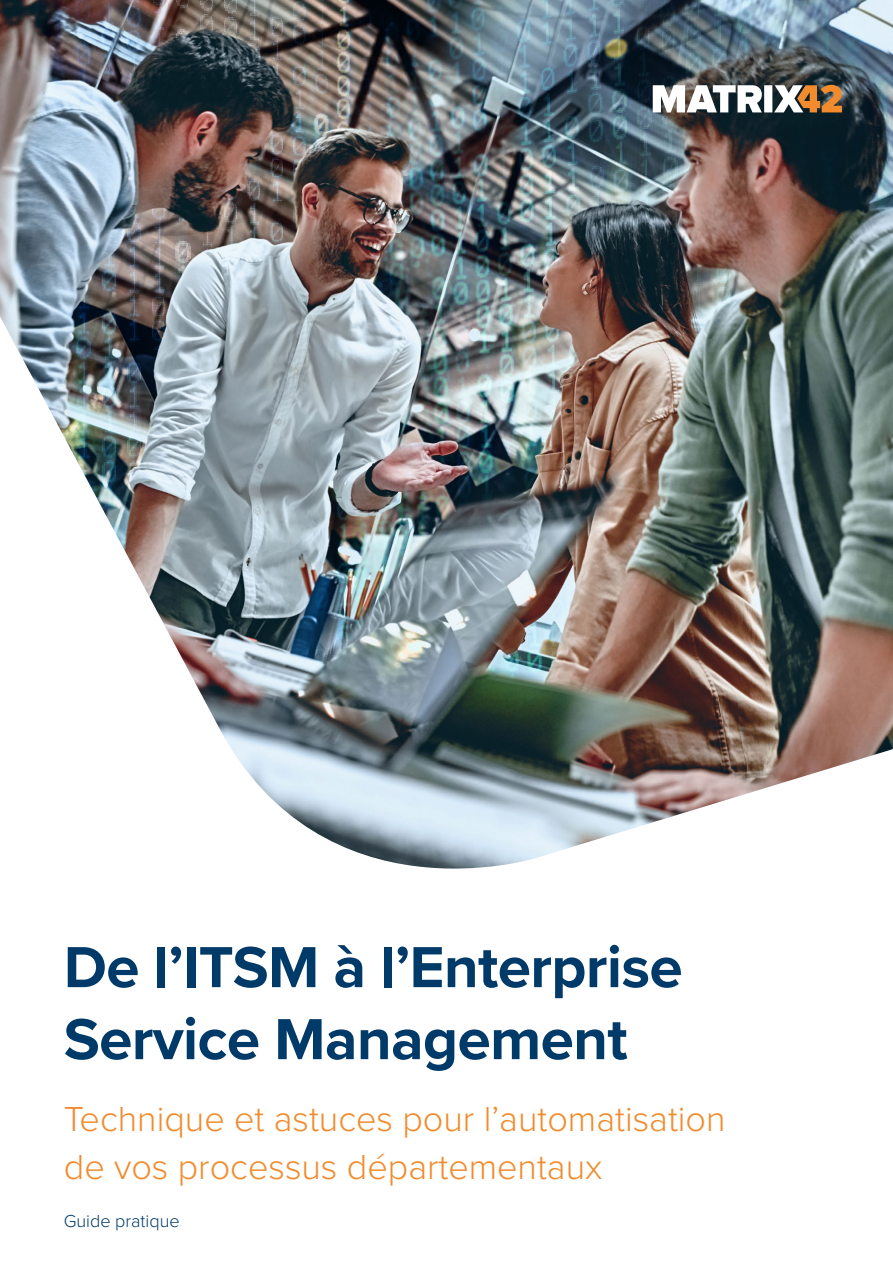
<style>
.page{position:relative;width:893px;height:1263px;background:#fff}
.page>*{position:absolute;margin:0;border:0;box-sizing:border-box;transform-origin:0 0}
.t1{font:700 60px/72px "Proxima Nova";letter-spacing:-.01em;color:#003a69}
.t2{font:300 36px/48px "Proxima Nova";color:#f18b2d}
.t3{font:300 18px "Proxima Nova";color:#003a69}
</style>
<div class="page">
<img style="left:0;top:0;width:893px;height:869px">
<svg style="left:653px;top:85px;width:189px;height:27px"></svg>
<h1 class="t1" style="left:64px;top:930px;width:620px">De l’ITSM à l’Enterprise<br>Service Management</h1>
<p class="t2" style="left:64px;top:1093px;width:663px">Technique et astuces pour l’automatisation de vos processus départementaux</p>
<p class="t3" style="left:64px;top:1208px;width:117px">Guide pratique</p>
</div>
